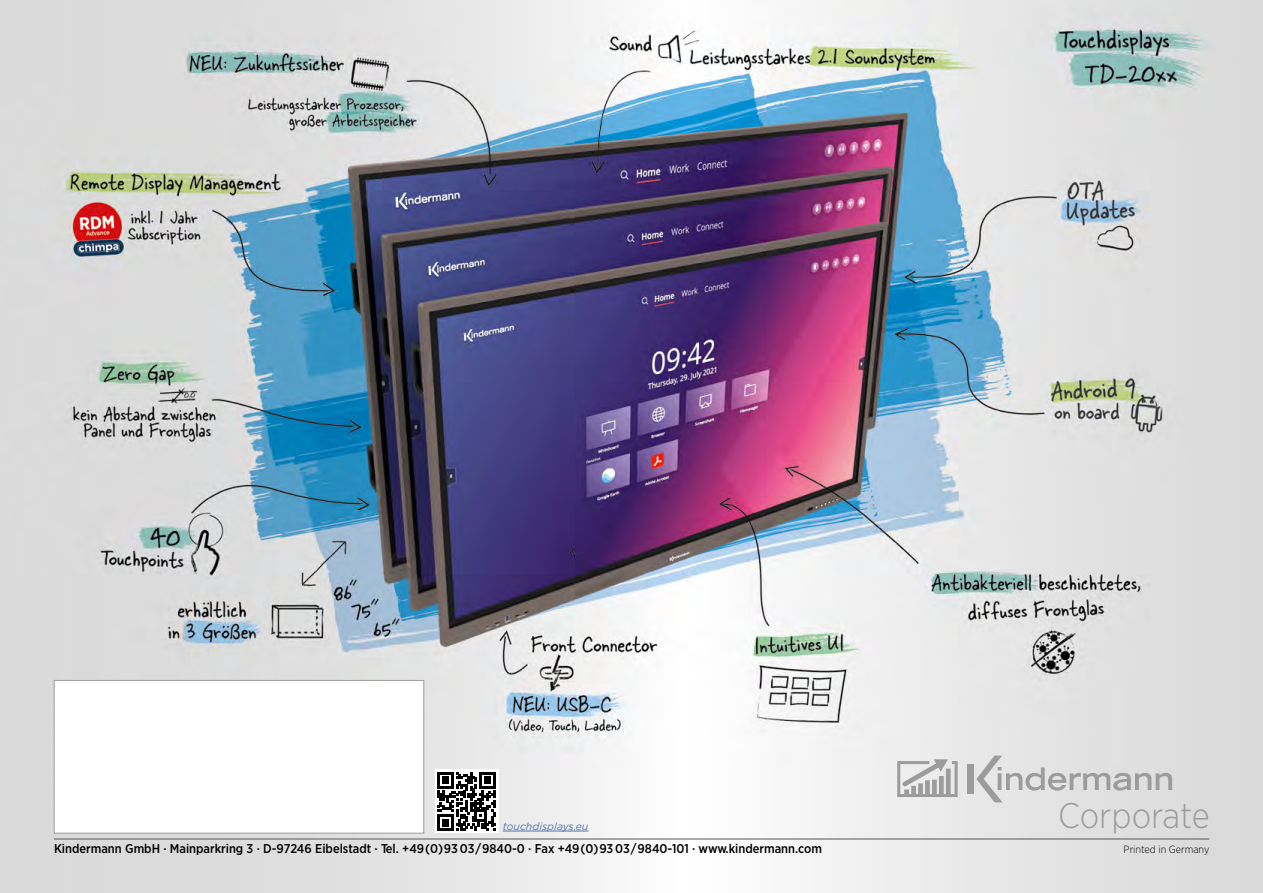
<style>
.page{position:relative;width:1263px;height:893px;background:#fff}
.page>*{position:absolute;margin:0;border:0;box-sizing:border-box;transform-origin:0 0}
.t1{font:300 35.55px "Gotham Narrow";letter-spacing:-.005em;color:#9c9c9d}
.t2{font:500 12.75px "Gotham Narrow";color:#000}
.t3{font:italic 10.5px "Gotham";color:#5475af}
.t4{font:300 10.5px "Gotham Narrow";color:#000}
</style>
<div class="page">
<img style="left:0;top:0;width:1263px;height:893px">
<div style="left:54px;top:680px;width:370px;height:153px;background:#fff;border:1px solid #9c9c9d"></div>
<hr style="left:503px;top:831px;width:85px;height:1px;background:#5475af">
<div style="left:435px;top:769px;width:63px;height:64px;background:#fff"></div>
<svg style="left:437px;top:772px;width:59px;height:59px"></svg>
<hr style="left:54px;top:839px;width:1155px;height:1px;background:#565655">
<div style="left:967px;top:764px;width:7px;height:30px;background:#9c9c9d"></div>
<svg style="left:976px;top:756px;width:196px;height:46px;background:#d4d4d4"></svg>
<svg style="left:897px;top:759px;width:61px;height:38px;background:#c2c2c2"></svg>
<h1 class="t1" style="left:1058px;top:794px;width:153px">Corporate</h1>
<p class="t3" style="left:503px;top:819px;width:87px">touchdisplays.eu</p>
<p class="t2" style="left:54px;top:841px;width:769px">Kindermann GmbH · Mainparkring 3 · D-97246 Eibelstadt · Tel. +49 (0) 93 03 / 9840-0 · Fax +49 (0) 93 03 / 9840-101 · www.kindermann.com</p>
<p class="t4" style="left:1124px;top:843px;width:87px">Printed in Germany</p>
</div>
